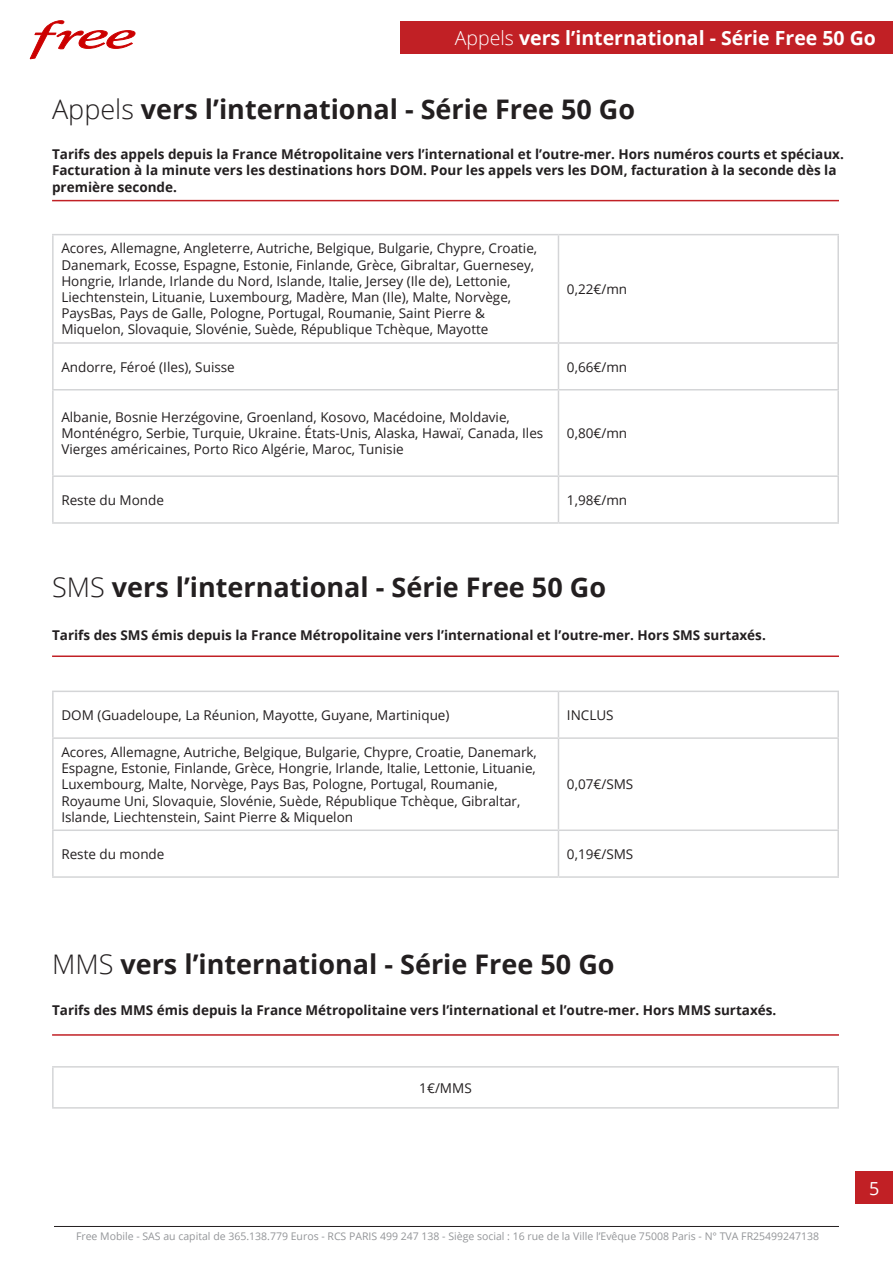
<style>
.page{position:relative;width:893px;height:1263px;background:#fff}
.page>*{position:absolute;margin:0;border:0;box-sizing:border-box;transform-origin:0 0}
.t1{font:700 27px "Open Sans";color:#231f20}
.t2{font:700 19.5px "Open Sans";color:#fff}
.t3{font:18px "Open Sans";color:#fff}
.t4{font:13.5px/16.2px "Open Sans";color:#231f20}
.t5{font:700 13.5px/16.2px "Open Sans";color:#231f20}
.t6{font:10.5px "Open Sans";color:#939598}
.s1{font-weight:300}
</style>
<div class="page">
<div style="left:856px;top:1171px;width:37px;height:33px;background:#c12025"></div>
<svg style="left:30px;top:20px;width:106px;height:39px"></svg>
<hr style="left:54px;top:1226px;width:785px;height:1px;background:#231f20">
<hr style="left:52px;top:200px;width:787px;height:1px;background:#c12025">
<hr style="left:52px;top:655px;width:787px;height:2px;background:#c12025">
<hr style="left:52px;top:1034px;width:787px;height:2px;background:#c12025">
<div style="left:401px;top:21px;width:492px;height:33px;background:#c12025"></div>
<hr style="left:52px;top:234px;width:506px;height:1px;background:#d4d5d7">
<hr style="left:52px;top:235px;width:2px;height:107px;background:#d4d5d7">
<hr style="left:52px;top:342px;width:506px;height:2px;background:#d4d5d7">
<hr style="left:52px;top:344px;width:2px;height:45px;background:#d4d5d7">
<hr style="left:52px;top:389px;width:506px;height:1px;background:#d4d5d7">
<hr style="left:52px;top:390px;width:2px;height:85px;background:#d4d5d7">
<hr style="left:52px;top:475px;width:506px;height:2px;background:#d4d5d7">
<hr style="left:52px;top:477px;width:2px;height:45px;background:#d4d5d7">
<hr style="left:52px;top:522px;width:506px;height:2px;background:#d4d5d7">
<hr style="left:558px;top:235px;width:1px;height:107px;background:#d4d5d7">
<hr style="left:558px;top:344px;width:1px;height:45px;background:#d4d5d7">
<hr style="left:558px;top:390px;width:1px;height:85px;background:#d4d5d7">
<hr style="left:558px;top:477px;width:1px;height:45px;background:#d4d5d7">
<hr style="left:558px;top:234px;width:281px;height:1px;background:#d4d5d7">
<hr style="left:558px;top:342px;width:281px;height:2px;background:#d4d5d7">
<hr style="left:837px;top:235px;width:2px;height:107px;background:#d4d5d7">
<hr style="left:837px;top:344px;width:2px;height:45px;background:#d4d5d7">
<hr style="left:837px;top:390px;width:2px;height:85px;background:#d4d5d7">
<hr style="left:837px;top:477px;width:2px;height:45px;background:#d4d5d7">
<hr style="left:558px;top:389px;width:281px;height:1px;background:#d4d5d7">
<hr style="left:558px;top:475px;width:281px;height:2px;background:#d4d5d7">
<hr style="left:558px;top:522px;width:281px;height:2px;background:#d4d5d7">
<hr style="left:52px;top:691px;width:506px;height:1px;background:#d4d5d7">
<hr style="left:52px;top:692px;width:2px;height:45px;background:#d4d5d7">
<hr style="left:52px;top:737px;width:506px;height:2px;background:#d4d5d7">
<hr style="left:52px;top:739px;width:2px;height:90px;background:#d4d5d7">
<hr style="left:52px;top:829px;width:506px;height:2px;background:#d4d5d7">
<hr style="left:52px;top:831px;width:2px;height:45px;background:#d4d5d7">
<hr style="left:52px;top:876px;width:506px;height:2px;background:#d4d5d7">
<hr style="left:558px;top:692px;width:1px;height:45px;background:#d4d5d7">
<hr style="left:558px;top:739px;width:1px;height:90px;background:#d4d5d7">
<hr style="left:558px;top:831px;width:1px;height:45px;background:#d4d5d7">
<hr style="left:558px;top:691px;width:281px;height:1px;background:#d4d5d7">
<hr style="left:558px;top:737px;width:281px;height:2px;background:#d4d5d7">
<hr style="left:837px;top:692px;width:2px;height:45px;background:#d4d5d7">
<hr style="left:837px;top:739px;width:2px;height:90px;background:#d4d5d7">
<hr style="left:837px;top:831px;width:2px;height:45px;background:#d4d5d7">
<hr style="left:558px;top:829px;width:281px;height:2px;background:#d4d5d7">
<hr style="left:558px;top:876px;width:281px;height:2px;background:#d4d5d7">
<hr style="left:52px;top:1066px;width:787px;height:1px;background:#d4d5d7">
<hr style="left:52px;top:1067px;width:2px;height:40px;background:#d4d5d7">
<hr style="left:52px;top:1107px;width:787px;height:1px;background:#d4d5d7">
<hr style="left:837px;top:1067px;width:2px;height:40px;background:#d4d5d7">
<p class="t2" style="left:455px;top:24px;width:423px"><span class="s1">Appels</span> vers l’international - Série Free 50 Go</p>
<p class="t1" style="left:52px;top:90px;width:585px"><span class="s1">Appels</span> vers l’international - Série Free 50 Go</p>
<p class="t5" style="left:52px;top:146px;width:793px">Tarifs des appels depuis la France Métropolitaine vers l’international et l’outre-mer. Hors numéros courts et spéciaux.<br>Facturation à la minute vers les destinations hors DOM. Pour les appels vers les DOM, facturation à la seconde dès la première seconde.</p>
<p class="t4" style="left:61px;top:240px;width:477px">Acores, Allemagne, Angleterre, Autriche, Belgique, Bulgarie, Chypre, Croatie, Danemark, Ecosse, Espagne, Estonie, Finlande, Grèce, Gibraltar, Guernesey, Hongrie, Irlande, Irlande du Nord, Islande, Italie, Jersey (Ile de), Lettonie, Liechtenstein, Lituanie, Luxembourg, Madère, Man (Ile), Malte, Norvège, PaysBas, Pays de Galle, Pologne, Portugal, Roumanie, Saint Pierre &amp; Miquelon, Slovaquie, Slovénie, Suède, République Tchèque, Mayotte</p>
<p class="t4" style="left:567px;top:281px;width:62px">0,22€/mn</p>
<p class="t4" style="left:61px;top:358px;width:175px">Andorre, Féroé (Iles), Suisse</p>
<p class="t4" style="left:567px;top:358px;width:62px">0,66€/mn</p>
<p class="t4" style="left:61px;top:409px;width:483px">Albanie, Bosnie Herzégovine, Groenland, Kosovo, Macédoine, Moldavie,<br>Monténégro, Serbie, Turquie, Ukraine. États-Unis, Alaska, Hawaï, Canada, Iles<br>Vierges américaines, Porto Rico Algérie, Maroc, Tunisie</p>
<p class="t4" style="left:567px;top:425px;width:62px">0,80€/mn</p>
<p class="t4" style="left:61px;top:491px;width:104px">Reste du Monde</p>
<p class="t4" style="left:567px;top:491px;width:62px">1,98€/mn</p>
<p class="t1" style="left:52px;top:568px;width:555px"><span class="s1">SMS</span> vers l’international - Série Free 50 Go</p>
<p class="t5" style="left:52px;top:627px;width:715px">Tarifs des SMS émis depuis la France Métropolitaine vers l’international et l’outre-mer. Hors SMS surtaxés.</p>
<p class="t4" style="left:61px;top:706px;width:390px">DOM (Guadeloupe, La Réunion, Mayotte, Guyane, Martinique)</p>
<p class="t4" style="left:567px;top:706px;width:48px">INCLUS</p>
<p class="t4" style="left:61px;top:744px;width:477px">Acores, Allemagne, Autriche, Belgique, Bulgarie, Chypre, Croatie, Danemark, Espagne, Estonie, Finlande, Grèce, Hongrie, Irlande, Italie, Lettonie, Lituanie, Luxembourg, Malte, Norvège, Pays Bas, Pologne, Portugal, Roumanie, Royaume Uni, Slovaquie, Slovénie, Suède, République Tchèque, Gibraltar, Islande, Liechtenstein, Saint Pierre &amp; Miquelon</p>
<p class="t4" style="left:567px;top:776px;width:68px">0,07€/SMS</p>
<p class="t4" style="left:61px;top:845px;width:105px">Reste du monde</p>
<p class="t4" style="left:567px;top:845px;width:68px">0,19€/SMS</p>
<p class="t1" style="left:52px;top:945px;width:564px"><span class="s1">MMS</span> vers l’international - Série Free 50 Go</p>
<p class="t5" style="left:52px;top:1001px;width:726px">Tarifs des MMS émis depuis la France Métropolitaine vers l’international et l’outre-mer. Hors MMS surtaxés.</p>
<p class="t4" style="left:419px;top:1079px;width:54px">1€/MMS</p>
<p class="t6" style="left:76px;top:1229px;width:745px">Free Mobile - SAS au capital de 365.138.779 Euros - RCS PARIS 499 247 138 - Siège social : 16 rue de la Ville l’Evêque 75008 Paris - N° TVA FR25499247138</p>
<h3 class="t3" style="left:869px;top:1176px;width:12px">5</h3>
</div>
